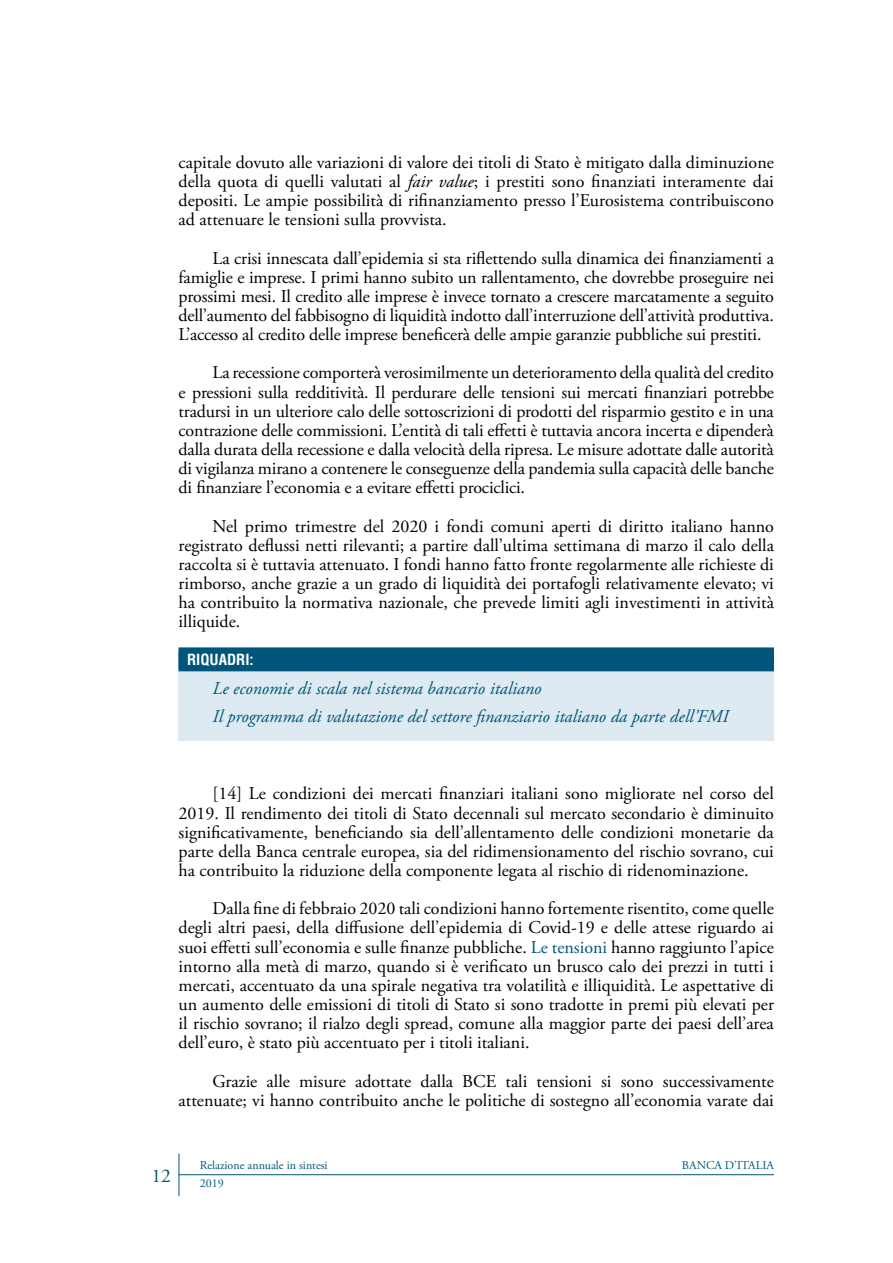
<style>
.page{position:relative;width:893px;height:1263px;background:#fff}
.page>*{position:absolute;margin:0;border:0;box-sizing:border-box;transform-origin:0 0}
.t1{font:19.5px "Adobe Garamond Pro";color:#00567a}
.t2{font:18px/19.2px "Adobe Garamond Pro";color:#000;text-align:justify}
.t3{font:italic 18px/27.6px "Adobe Garamond Pro";color:#00567a}
.t4{font:700 condensed 15px "Helvetica LT Std";color:#fff}
.t5{font:12px "Adobe Garamond Pro";color:#00567a}
.s1{font-style:italic}
.s2{color:#00567a}
</style>
<div class="page">
<hr style="left:179px;top:1174px;width:595px;height:1px;background:#00567a">
<hr style="left:179px;top:1153px;width:1px;height:43px;background:#00567a">
<div style="left:179px;top:647px;width:595px;height:94px;background:#ddeaf2"></div>
<div style="left:179px;top:647px;width:595px;height:22px;background:#00567a"></div>
<div style="left:179px;top:652px;width:595px;height:19px;background:#00567a"></div>
<p class="t2" style="left:179px;top:153px;width:597px">capitale dovuto alle variazioni di valore dei titoli di Stato è mitigato dalla diminuzione della quota di quelli valutati al <span class="s1">fair value</span>; i prestiti sono finanziati interamente dai depositi. Le ampie possibilità di rifinanziamento presso l’Eurosistema contribuiscono ad attenuare le tensioni sulla provvista.</p>
<p class="t2" style="left:179px;top:249px;width:597px;text-indent:34px">La crisi innescata dall’epidemia si sta riflettendo sulla dinamica dei finanziamenti a famiglie e imprese. I primi hanno subito un rallentamento, che dovrebbe proseguire nei prossimi mesi. Il credito alle imprese è invece tornato a crescere marcatamente a seguito dell’aumento del fabbisogno di liquidità indotto dall’interruzione dell’attività produttiva.<br>L’accesso al credito delle imprese beneficerà delle ampie garanzie pubbliche sui prestiti.</p>
<p class="t2" style="left:179px;top:364px;width:597px;text-indent:34px">La recessione comporterà verosimilmente un deterioramento della qualità del credito e pressioni sulla redditività. Il perdurare delle tensioni sui mercati finanziari potrebbe tradursi in un ulteriore calo delle sottoscrizioni di prodotti del risparmio gestito e in una contrazione delle commissioni. L’entità di tali effetti è tuttavia ancora incerta e dipenderà dalla durata della recessione e dalla velocità della ripresa. Le misure adottate dalle autorità di vigilanza mirano a contenere le conseguenze della pandemia sulla capacità delle banche di finanziare l’economia e a evitare effetti prociclici.</p>
<p class="t2" style="left:179px;top:517px;width:597px;text-indent:34px">Nel primo trimestre del 2020 i fondi comuni aperti di diritto italiano hanno registrato deflussi netti rilevanti; a partire dall’ultima settimana di marzo il calo della raccolta si è tuttavia attenuato. I fondi hanno fatto fronte regolarmente alle richieste di rimborso, anche grazie a un grado di liquidità dei portafogli relativamente elevato; vi ha contribuito la normativa nazionale, che prevede limiti agli investimenti in attività illiquide.</p>
<p class="t4" style="left:187px;top:650px;width:68px">RIQUADRI:</p>
<p class="t3" style="left:213px;top:675px;width:517px">Le economie di scala nel sistema bancario italiano<br>Il programma di valutazione del settore finanziario italiano da parte dell’FMI</p>
<p class="t2" style="left:179px;top:785px;width:597px;text-indent:34px">[14] Le condizioni dei mercati finanziari italiani sono migliorate nel corso del 2019. Il rendimento dei titoli di Stato decennali sul mercato secondario è diminuito significativamente, beneficiando sia dell’allentamento delle condizioni monetarie da parte della Banca centrale europea, sia del ridimensionamento del rischio sovrano, cui ha contribuito la riduzione della componente legata al rischio di ridenominazione.</p>
<p class="t2" style="left:179px;top:900px;width:597px;text-indent:34px">Dalla fine di febbraio 2020 tali condizioni hanno fortemente risentito, come quelle degli altri paesi, della diffusione dell’epidemia di Covid-19 e delle attese riguardo ai suoi effetti sull’economia e sulle finanze pubbliche. <span class="s2">Le tensioni</span> hanno raggiunto l’apice intorno alla metà di marzo, quando si è verificato un brusco calo dei prezzi in tutti i mercati, accentuato da una spirale negativa tra volatilità e illiquidità. Le aspettative di un aumento delle emissioni di titoli di Stato si sono tradotte in premi più elevati per il rischio sovrano; il rialzo degli spread, comune alla maggior parte dei paesi dell’area dell’euro, è stato più accentuato per i titoli italiani.</p>
<p class="t2" style="left:179px;top:1072px;width:597px;text-align:right">Grazie alle misure adottate dalla BCE tali tensioni si sono successivamente attenuate; vi hanno contribuito anche le politiche di sostegno all’economia varate dai</p>
<p class="t1" style="left:151px;top:1164px;width:21px">12</p>
<p class="t5" style="left:200px;top:1158px;width:129px">Relazione annuale in sintesi</p>
<p class="t5" style="left:682px;top:1158px;width:93px">BANCA D’ITALIA</p>
<p class="t5" style="left:200px;top:1176px;width:25px">2019</p>
</div>
